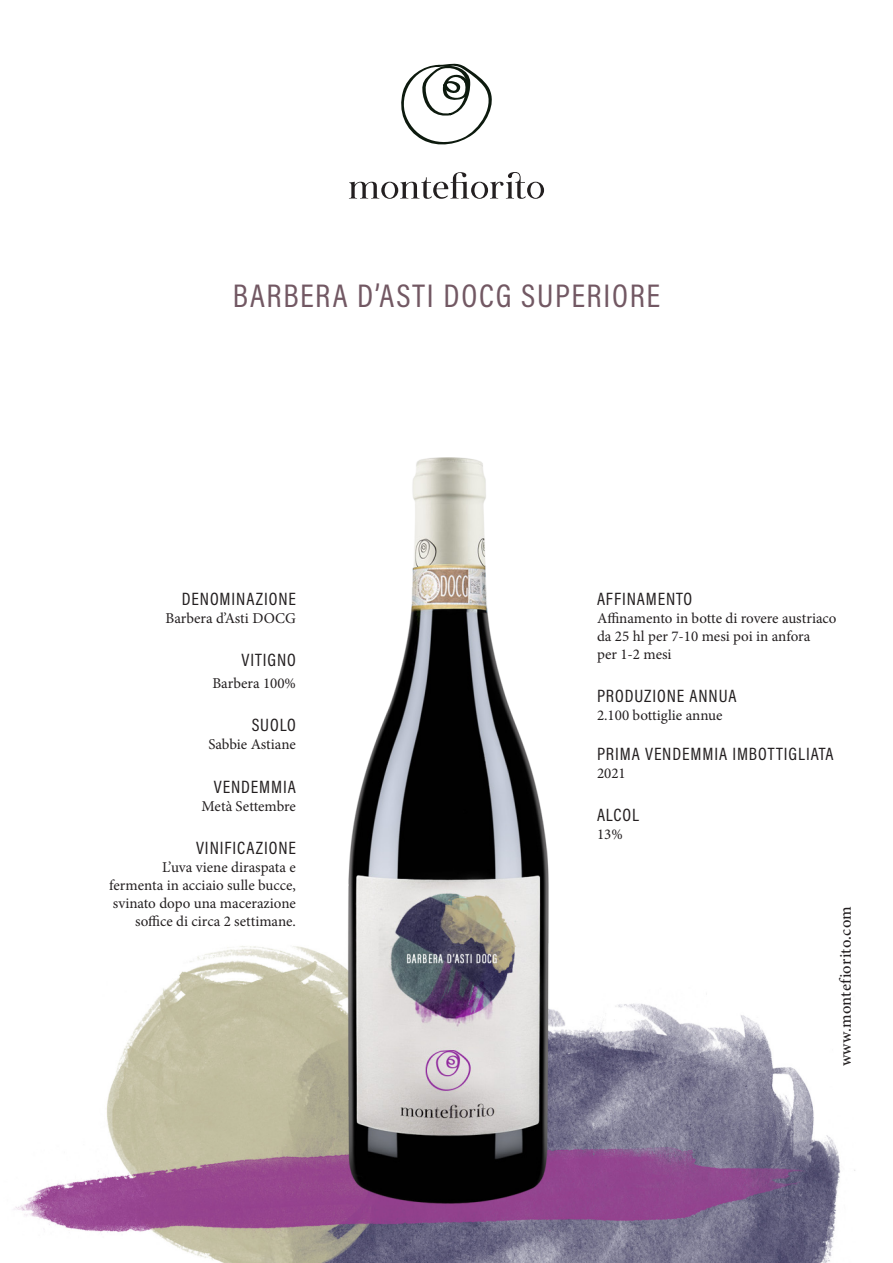
<style>
.page{position:relative;width:893px;height:1263px;background:#fff}
.page>*{position:absolute;margin:0;border:0;box-sizing:border-box;transform-origin:0 0}
.t1{font:33px "Acumin Pro Cond";letter-spacing:.05em;color:#725863}
.titolo_sezione{font:18px "Acumin Pro Cond";letter-spacing:.05em;color:#231f20}
.t2{font:500 16.5px "Minion Pro";letter-spacing:.015em;color:#231f20}
.testocorrente2{font:15px/18px "Minion Pro";color:#231f20}
</style>
<div class="page">
<img style="left:14px;top:946px;width:841px;height:317px">
<img style="left:343px;top:457px;width:207px;height:746px">
<svg style="left:401px;top:64px;width:91px;height:81px"></svg>
<svg style="left:349px;top:172px;width:195px;height:27px"></svg>
<p class="t1" style="left:233px;top:274px;width:429px">BARBERA D’ASTI DOCG SUPERIORE</p>
<p class="titolo_sezione" style="left:182px;top:587px;width:116px">DENOMINAZIONE</p>
<p class="testocorrente2" style="left:165px;top:609px;width:132px">Barbera d’Asti DOCG</p>
<p class="titolo_sezione" style="left:241px;top:649px;width:56px">VITIGNO</p>
<p class="testocorrente2" style="left:212px;top:674px;width:85px">Barbera 100%</p>
<p class="titolo_sezione" style="left:252px;top:713px;width:46px">SUOLO</p>
<p class="testocorrente2" style="left:208px;top:735px;width:89px">Sabbie Astiane</p>
<p class="titolo_sezione" style="left:214px;top:775px;width:84px">VENDEMMIA</p>
<p class="testocorrente2" style="left:202px;top:797px;width:96px">Metà Settembre</p>
<p class="titolo_sezione" style="left:196px;top:836px;width:101px">VINIFICAZIONE</p>
<p class="testocorrente2" style="left:162px;top:858px;width:135px">L’uva viene diraspata e</p>
<p class="testocorrente2" style="left:109px;top:876px;width:188px">fermenta in acciaio sulle bucce,</p>
<p class="testocorrente2" style="left:113px;top:894px;width:185px">svinato dopo una macerazione</p>
<p class="testocorrente2" style="left:135px;top:912px;width:162px">soffice di circa 2 settimane.</p>
<p class="titolo_sezione" style="left:597px;top:587px;width:97px">AFFINAMENTO</p>
<p class="testocorrente2" style="left:597px;top:609px;width:241px">Affinamento in botte di rovere austriaco da 25 hl per 7-10 mesi poi in anfora<br>per 1-2 mesi</p>
<p class="titolo_sezione" style="left:597px;top:685px;width:141px">PRODUZIONE ANNUA</p>
<p class="testocorrente2" style="left:597px;top:707px;width:127px">2.100 bottiglie annue</p>
<p class="titolo_sezione" style="left:597px;top:742px;width:238px">PRIMA VENDEMMIA IMBOTTIGLIATA</p>
<p class="testocorrente2" style="left:597px;top:764px;width:30px">2021</p>
<p class="titolo_sezione" style="left:597px;top:803px;width:44px">ALCOL</p>
<p class="testocorrente2" style="left:597px;top:825px;width:27px">13%</p>
<p class="t2" style="left:834px;top:1066px;width:162px;rotate:-90deg">www.montefiorito.com</p>
</div>
